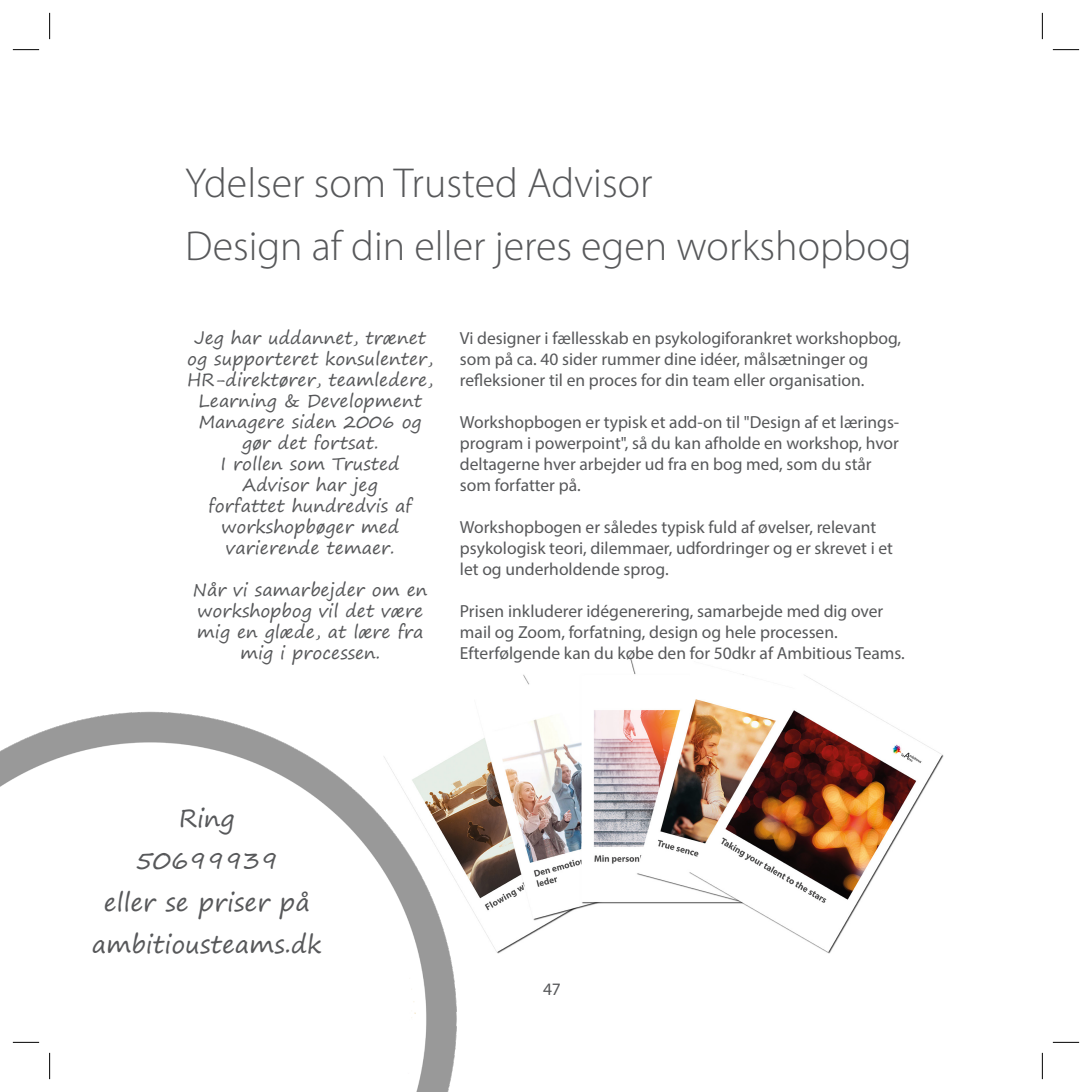
<style>
.page{position:relative;width:1092px;height:1092px;background:#fff}
.page>*{position:absolute;margin:0;border:0;box-sizing:border-box;transform-origin:0 0}
.Overskrift{font:300 42px/63px "Myriad Pro";color:#57585a}
.Overskrift-2{font:24.5px "Segoe Print";color:#57585a}
.BT{font:17.5px/21px "Myriad Pro";color:#57585a}
.BT-2{font:17.5px/21px "Segoe Print";color:#57585a;text-align:center}
</style>
<div class="page">
<img style="left:523px;top:657px;width:420px;height:296px">
<img style="left:0;top:711px;width:523px;height:380px">
<hr style="left:13px;top:1041px;width:26px;height:2px;background:#fff">
<hr style="left:49px;top:1052px;width:2px;height:26px;background:#fff">
<svg style="left:13px;top:49px;width:26px;height:1px"></svg>
<svg style="left:1052px;top:49px;width:26px;height:1px"></svg>
<svg style="left:13px;top:1041px;width:26px;height:1px"></svg>
<svg style="left:1053px;top:1041px;width:25px;height:1px"></svg>
<svg style="left:49px;top:13px;width:1px;height:26px"></svg>
<svg style="left:49px;top:1052px;width:1px;height:26px"></svg>
<svg style="left:1041px;top:13px;width:1px;height:26px"></svg>
<svg style="left:1041px;top:1053px;width:1px;height:25px"></svg>
<p class="Overskrift" style="left:185px;top:151px;width:727px">Ydelser som Trusted Advisor<br>Design af din eller jeres egen workshopbog</p>
<p class="BT-2" style="left:187px;top:327px;width:247px">Jeg har uddannet, trænet og supporteret konsulenter,<br>HR-direktører, teamledere,<br>Learning &amp; Development<br>Managere siden 2006 og gør det fortsat.</p>
<p class="BT-2" style="left:221px;top:453px;width:181px">I rollen som Trusted</p>
<p class="BT-2" style="left:242px;top:474px;width:137px">Advisor har jeg</p>
<p class="BT-2" style="left:208px;top:495px;width:205px">forfattet hundredvis af workshopbøger med</p>
<p class="BT-2" style="left:226px;top:537px;width:170px">varierende temaer.</p>
<p class="BT-2" style="left:193px;top:579px;width:236px">Når vi samarbejder om en workshopbog vil det være mig en glæde, at lære fra mig i processen.</p>
<p class="BT" style="left:460px;top:327px;width:442px">Vi designer i fællesskab en psykologiforankret workshopbog, som på ca. 40 sider rummer dine idéer, målsætninger og refleksioner til en proces for din team eller organisation.</p>
<p class="BT" style="left:460px;top:411px;width:441px">Workshopbogen er typisk et add-on til "Design af et lærings&shy;program i powerpoint", så du kan afholde en workshop, hvor deltagerne hver arbejder ud fra en bog med, som du står som forfatter på.</p>
<p class="BT" style="left:460px;top:516px;width:434px">Workshopbogen er således typisk fuld af øvelser, relevant psykologisk teori, dilemmaer, udfordringer og er skrevet i et let og underholdende sprog.</p>
<p class="BT" style="left:460px;top:600px;width:446px">Prisen inkluderer idégenerering, samarbejde med dig over mail og Zoom, forfatning, design og hele processen.<br>Efterfølgende kan du købe den for 50dkr af Ambitious Teams.</p>
<p class="Overskrift-2" style="left:179px;top:796px;width:57px">Ring</p>
<p class="Overskrift-2" style="left:135px;top:838px;width:145px">50699939</p>
<p class="Overskrift-2" style="left:104px;top:880px;width:207px">eller se priser på</p>
<p class="Overskrift-2" style="left:92px;top:922px;width:231px">ambitiousteams.dk</p>
<p class="BT" style="left:543px;top:978px;width:19px">47</p>
</div>
